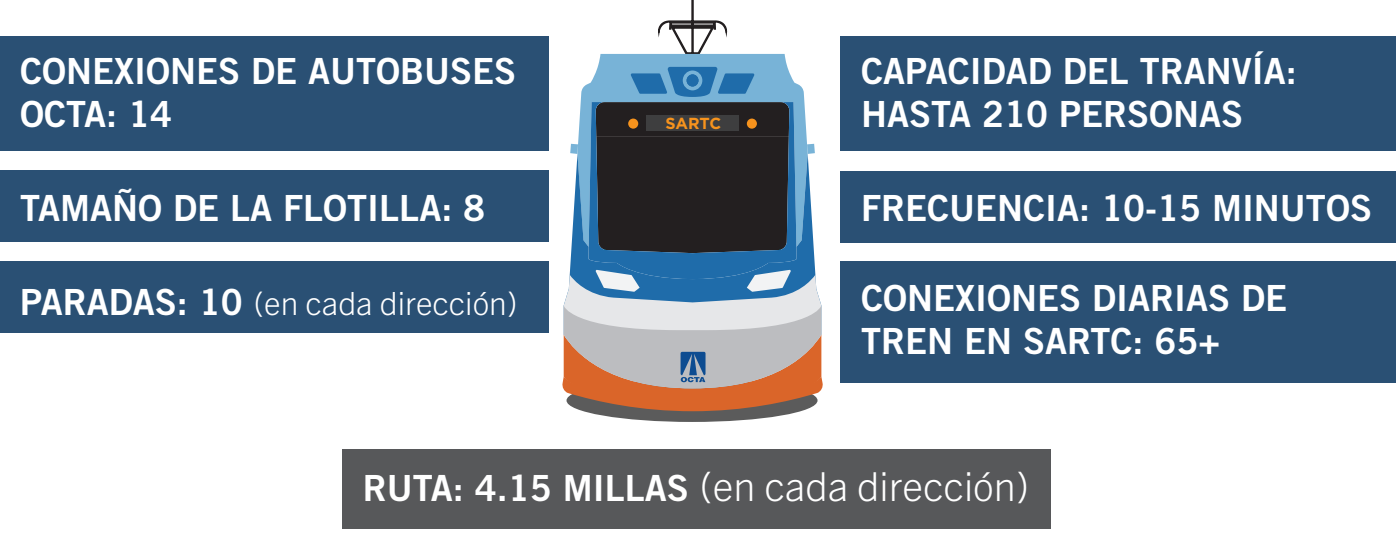
<style>
.page{position:relative;width:1396px;height:538px;background:#fff}
.page>*{position:absolute;margin:0;border:0;box-sizing:border-box;transform-origin:0 0}
.t1{font:300 40px "Trade Gothic Next LT Pro";color:#fff}
.t2{font:36px/43.2px "Trade Gothic LT Std Bd 2";color:#fff}
.t3{font:300 32px "Trade Gothic Next LT Pro";color:#fff}
.t4{font:700 16px "Gotham";letter-spacing:-.005em;color:#f7931d}
.s1{font-family:"Trade Gothic LT Std Bd 2";font-weight:400;font-size:36px}
</style>
<div class="page">
<div style="left:342px;top:448px;width:709px;height:80px;background:#57585a"></div>
<div style="left:0;top:36px;width:549px;height:114px;background:#2a5074"></div>
<div style="left:840px;top:36px;width:556px;height:114px;background:#2a5074"></div>
<div style="left:0;top:170px;width:549px;height:71px;background:#2a5074"></div>
<div style="left:840px;top:171px;width:556px;height:71px;background:#2a5074"></div>
<div style="left:840px;top:261px;width:556px;height:121px;background:#2a5074"></div>
<div style="left:0;top:261px;width:549px;height:71px;background:#2a5074"></div>
<div style="left:566px;top:378px;width:251px;height:43px;background:#5b5b5b;border-radius:50%"></div>
<svg style="left:658px;top:0;width:69px;height:54px"></svg>
<svg style="left:578px;top:54px;width:229px;height:100px;fill:#78b3d7"></svg>
<svg style="left:570px;top:154px;width:245px;height:115px"></svg>
<div style="left:570px;top:144px;width:8px;height:10px;background:#78b3d7"></div>
<div style="left:807px;top:144px;width:8px;height:10px;background:#78b3d7"></div>
<svg style="left:596px;top:67px;width:193px;height:35px"></svg>
<svg style="left:562px;top:269px;width:261px;height:142px"></svg>
<svg style="left:588px;top:102px;width:209px;height:177px;fill:#231f20"></svg>
<p class="t2" style="left:20px;top:49px;width:497px">CONEXIONES DE AUTOBUSES<br>OCTA: 14</p>
<p class="t2" style="left:20px;top:186px;width:467px">TAMAÑO DE LA FLOTILLA: 8</p>
<p class="t3" style="left:20px;top:280px;width:499px"><span class="s1">PARADAS: 10</span> (en cada dirección)</p>
<p class="t4" style="left:665px;top:112px;width:57px">SARTC</p>
<p class="t2" style="left:861px;top:49px;width:437px">CAPACIDAD DEL TRANVÍA:<br>HASTA 210 PERSONAS</p>
<p class="t2" style="left:861px;top:186px;width:512px">FRECUENCIA: 10-15 MINUTOS</p>
<p class="t2" style="left:861px;top:276px;width:427px">CONEXIONES DIARIAS DE</p>
<p class="t2" style="left:861px;top:319px;width:360px">TREN EN SARTC: 65+</p>
<p class="t1" style="left:363px;top:458px;width:668px"><span class="s1">RUTA: 4.15 MILLAS</span> (en cada dirección)</p>
</div>
